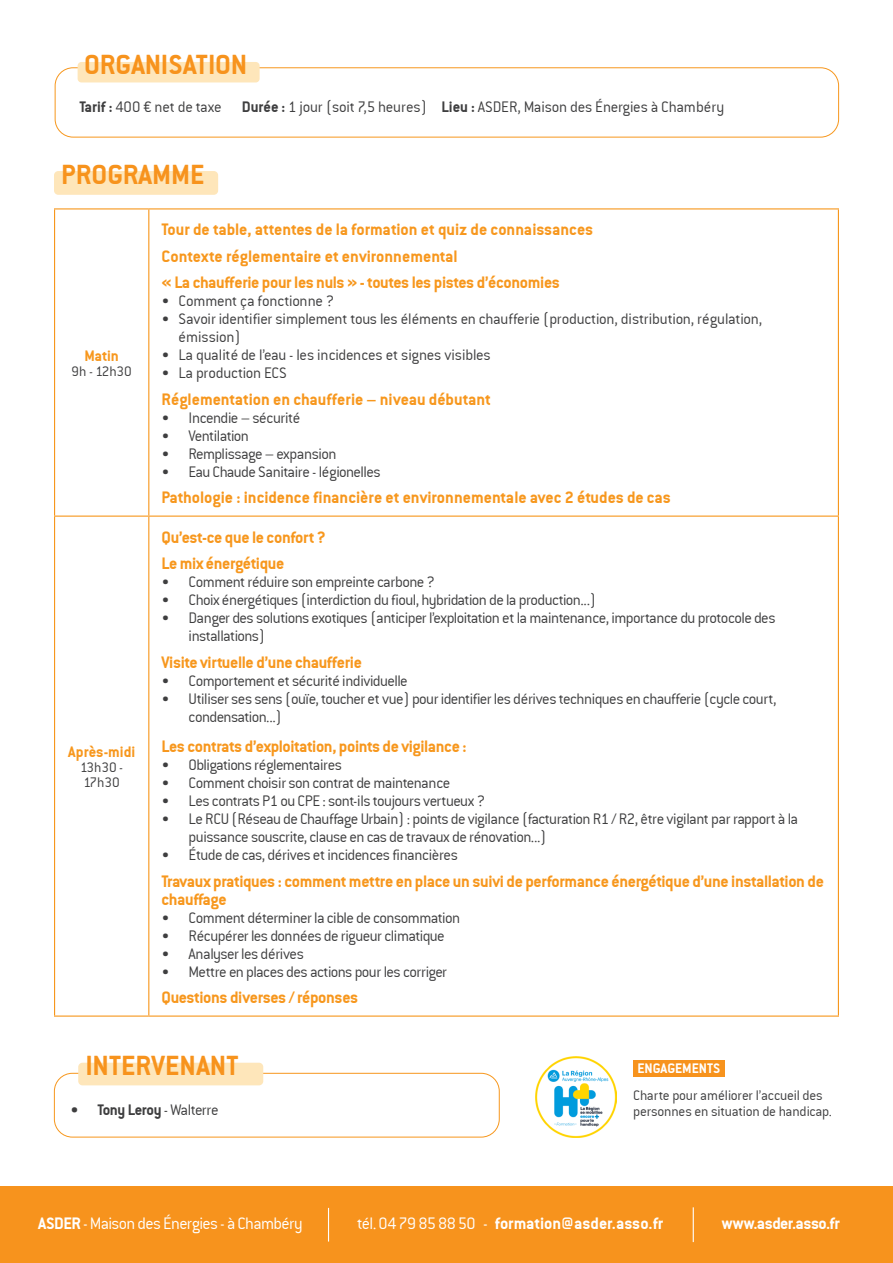
<style>
.page{position:relative;width:893px;height:1263px;background:#fff}
.page>*{position:absolute;margin:0;border:0;box-sizing:border-box;transform-origin:0 0}
.t1{font:30px "Conduit ITCTT Bold";color:#f7931d}
.puce_niveau_1{font:18px/18px "Conduit ITCTT Bold";letter-spacing:-.02em;color:#f7971d}
.tritre_programme{font:18px "Conduit ITCTT Bold";color:#f7971d}
.Style_de_paragraphe{font:18px "Conduit ITCTT Bold";letter-spacing:-.02em;color:#f7971d}
.t2{font:18px "Conduit ITCTT Bold";color:#fff}
.t3{font:18px "Conduit ITCTT Light";letter-spacing:-.035em;color:#fff}
.t4{font:18px "Conduit ITCTT Bold";letter-spacing:-.03em;color:#fff}
.t5{font:16.5px/18px "Conduit ITCTT Light";letter-spacing:-.03em;color:#3e3e3f}
.t6{font:16.5px "Conduit ITCTT Light";letter-spacing:-.01em;color:#3e3e3f}
.t7{font:16.5px "Conduit ITCTT Bold";letter-spacing:-.02em;color:#3e3e3f}
.t8{font:16.5px "Conduit ITCTT Bold";color:#f7971d}
.t9{font:15px/15px "Conduit ITCTT Light";letter-spacing:-.015em;color:#3e3e3f}
.t10{font:15px "Conduit ITCTT Bold";color:#fff}
.s1{font-family:"Conduit ITCTT Bold"}
.s2{font-family:"Conduit ITCTT Light"}
</style>
<div class="page">
<div style="left:54px;top:1073px;width:446px;height:64px;border:1px solid #f7971d;border-radius:18px"></div>
<div style="left:78px;top:1063px;width:185px;height:22px;background:#fee6ba;border-radius:4px"></div>
<div style="left:0;top:1186px;width:893px;height:77px;background:#f7931d"></div>
<hr style="left:328px;top:1208px;width:1px;height:33px;background:#fff">
<hr style="left:693px;top:1207px;width:1px;height:35px;background:#fff">
<div style="left:54px;top:171px;width:164px;height:24px;background:#fee6ba;border-radius:4px"></div>
<hr style="left:54px;top:208px;width:95px;height:1px;background:#f7971d">
<hr style="left:54px;top:209px;width:1px;height:306px;background:#f7971d">
<hr style="left:149px;top:208px;width:690px;height:1px;background:#f7971d">
<hr style="left:148px;top:209px;width:1px;height:306px;background:#f7971d">
<hr style="left:838px;top:209px;width:1px;height:306px;background:#f7971d">
<hr style="left:54px;top:515px;width:95px;height:2px;background:#f7971d">
<hr style="left:54px;top:517px;width:1px;height:498px;background:#f7971d">
<hr style="left:149px;top:515px;width:690px;height:2px;background:#f7971d">
<hr style="left:148px;top:517px;width:1px;height:498px;background:#f7971d">
<hr style="left:838px;top:517px;width:1px;height:498px;background:#f7971d">
<hr style="left:54px;top:1015px;width:95px;height:2px;background:#f7971d">
<hr style="left:149px;top:1015px;width:690px;height:2px;background:#f7971d">
<div style="left:633px;top:1060px;width:91px;height:17px;background:#f7931d"></div>
<img style="left:535px;top:1057px;width:81px;height:80px">
<div style="left:55px;top:67px;width:784px;height:70px;border:1px solid #f7971d;border-radius:18px"></div>
<div style="left:78px;top:62px;width:182px;height:20px;background:#fee6ba;border-radius:4px"></div>
<p class="t1" style="left:84px;top:46px;width:165px">ORGANISATION</p>
<p class="t6" style="left:79px;top:97px;width:646px"><span class="s1">Tarif :</span> 400 € net de taxe <span class="s1">Durée :</span> 1 jour (soit 7,5 heures) <span class="s1">Lieu :</span> ASDER, Maison des Énergies à Chambéry</p>
<p class="t1" style="left:61px;top:156px;width:145px">PROGRAMME</p>
<p class="t8" style="left:84px;top:346px;width:36px">Matin</p>
<p class="t9" style="left:71px;top:364px;width:62px">9h - 12h30</p>
<p class="t8" style="left:68px;top:742px;width:69px">Après-midi</p>
<p class="t9" style="left:80px;top:760px;width:44px">13h30 -<br>17h30</p>
<p class="tritre_programme" style="left:162px;top:219px;width:433px">Tour de table, attentes de la formation et quiz de connaissances</p>
<p class="tritre_programme" style="left:162px;top:245px;width:298px">Contexte réglementaire et environnemental</p>
<p class="Style_de_paragraphe" style="left:162px;top:272px;width:400px">« La chaufferie pour les nuls » - toutes les pistes d’économies</p>
<p class="t5" style="left:162px;top:292px;width:174px">• Comment ça fonctionne ?</p>
<p class="t5" style="left:179px;top:310px;width:585px;text-indent:-17px">• Savoir identifier simplement tous les éléments en chaufferie (production, distribution, régulation, émission)</p>
<p class="t6" style="left:162px;top:345px;width:331px">• La qualité de l’eau - les incidences et signes visibles</p>
<p class="t5" style="left:162px;top:364px;width:127px">• La production ECS</p>
<p class="tritre_programme" style="left:162px;top:388px;width:331px">Réglementation en chaufferie – niveau débutant</p>
<p class="t5" style="left:162px;top:408px;width:140px">• Incendie – sécurité</p>
<p class="t5" style="left:162px;top:426px;width:89px">• Ventilation</p>
<p class="t5" style="left:162px;top:444px;width:176px">• Remplissage – expansion</p>
<p class="t5" style="left:162px;top:462px;width:221px">• Eau Chaude Sanitaire - légionelles</p>
<p class="tritre_programme" style="left:162px;top:487px;width:511px">Pathologie : incidence financière et environnementale avec 2 études de cas</p>
<p class="puce_niveau_1" style="left:162px;top:527px;width:166px">Qu’est-ce que le confort ?</p>
<p class="puce_niveau_1" style="left:162px;top:554px;width:124px">Le mix énergétique</p>
<p class="t5" style="left:162px;top:572px;width:275px">• Comment réduire son empreinte carbone ?</p>
<p class="t5" style="left:162px;top:590px;width:436px">• Choix énergétiques (interdiction du fioul, hybridation de la production...)</p>
<p class="t5" style="left:189px;top:608px;width:588px;text-indent:-27px">• Danger des solutions exotiques (anticiper l’exploitation et la maintenance, importance du protocole des installations)</p>
<p class="puce_niveau_1" style="left:162px;top:652px;width:202px">Visite virtuelle d’une chaufferie</p>
<p class="t5" style="left:162px;top:671px;width:248px">• Comportement et sécurité individuelle</p>
<p class="t5" style="left:189px;top:689px;width:589px;text-indent:-27px">• Utiliser ses sens (ouïe, toucher et vue) pour identifier les dérives techniques en chaufferie (cycle court, condensation...)</p>
<p class="puce_niveau_1" style="left:162px;top:737px;width:307px">Les contrats d’exploitation, points de vigilance :</p>
<p class="t5" style="left:162px;top:756px;width:182px">• Obligations réglementaires</p>
<p class="t5" style="left:162px;top:774px;width:290px">• Comment choisir son contrat de maintenance</p>
<p class="t5" style="left:162px;top:792px;width:325px">• Les contrats P1 ou CPE : sont-ils toujours vertueux ?</p>
<p class="t5" style="left:189px;top:810px;width:611px;text-indent:-27px">• Le RCU (Réseau de Chauffage Urbain) : points de vigilance (facturation R1 / R2, être vigilant par rapport à la puissance souscrite, clause en cas de travaux de rénovation...)</p>
<p class="t5" style="left:162px;top:846px;width:298px">• Étude de cas, dérives et incidences financières</p>
<p class="puce_niveau_1" style="left:162px;top:872px;width:664px">Travaux pratiques : comment mettre en place un suivi de performance énergétique d’une installation de chauffage</p>
<p class="t5" style="left:162px;top:908px;width:300px">• Comment déterminer la cible de consommation</p>
<p class="t5" style="left:162px;top:926px;width:285px">• Récupérer les données de rigueur climatique</p>
<p class="t5" style="left:162px;top:944px;width:144px">• Analyser les dérives</p>
<p class="t5" style="left:162px;top:962px;width:287px">• Mettre en places des actions pour les corriger</p>
<p class="puce_niveau_1" style="left:162px;top:988px;width:198px">Questions diverses / réponses</p>
<p class="t1" style="left:85px;top:1048px;width:154px">INTERVENANT</p>
<p class="t7" style="left:70px;top:1100px;width:150px">• Tony Leroy <span class="s2">- Walterre</span></p>
<p class="t10" style="left:637px;top:1059px;width:84px">ENGAGEMENTS</p>
<p class="t9" style="left:633px;top:1086px;width:200px;line-height:16.5px">Charte pour améliorer l’accueil des personnes en situation de handicap.</p>
<p class="t3" style="left:38px;top:1212px;width:266px"><span class="s1">ASDER</span> - Maison des Énergies - à Chambéry</p>
<p class="t2" style="left:357px;top:1212px;width:308px"><span class="s2">tél. 0479858850 -</span> formation@asder.asso.fr</p>
<p class="t4" style="left:722px;top:1212px;width:120px">www.asder.asso.fr</p>
</div>
